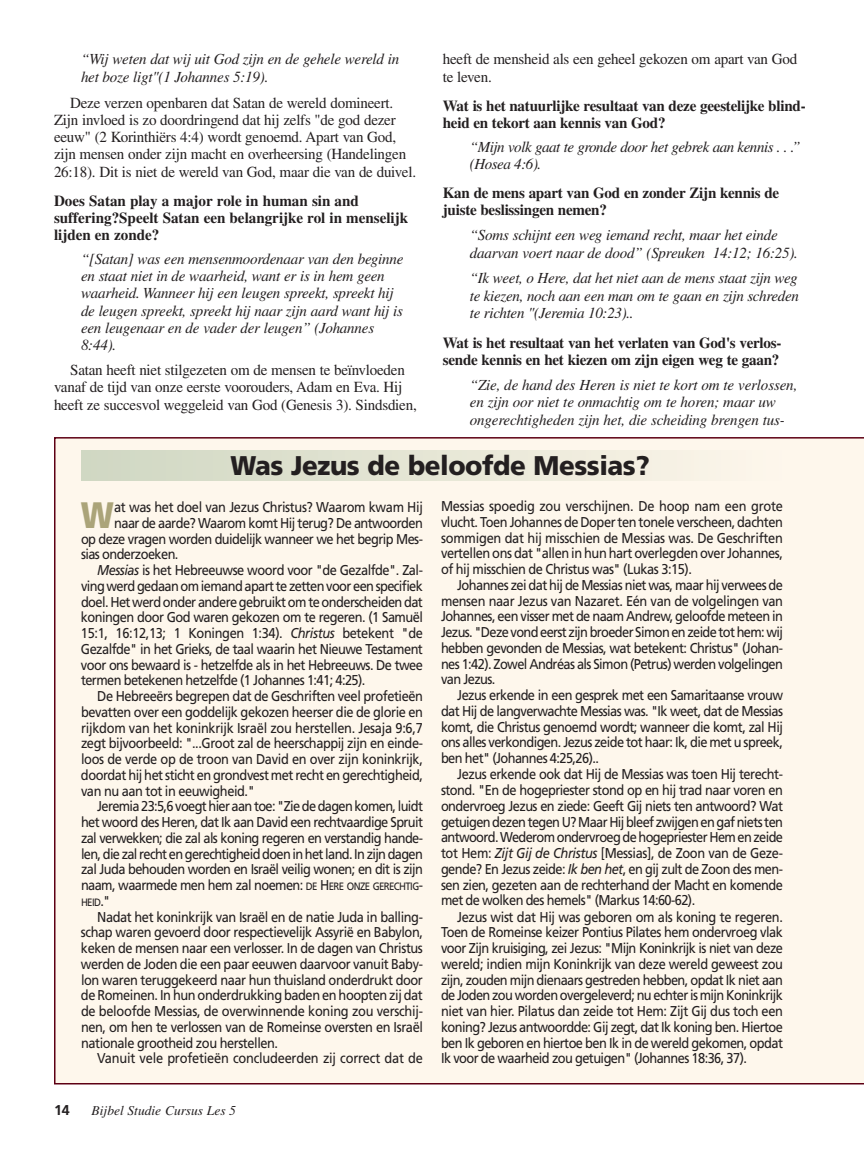
<style>
.page{position:relative;width:864px;height:1161px;background:#fff}
.page>*{position:absolute;margin:0;border:0;box-sizing:border-box;transform-origin:0 0}
.t1{font:900 36.75px "Frutiger";color:#aba479;scale:.9 1}
.t2{font:900 27px "Frutiger";letter-spacing:-.02em;color:#231f20;scale:.96 1}
.t3{font:italic 15.3px/17.2px "Times";letter-spacing:-.015em;color:#231f20}
.t4{font:15.3px/17.2px "Times";letter-spacing:-.015em;color:#231f20}
.t5{font:700 15.3px/17.2px "Times";letter-spacing:-.015em;color:#231f20}
.t6{font:14.25px/15.8px "Frutiger";letter-spacing:-.045em;color:#231f20;text-align:justify;scale:.9 1}
.t7{font:14.25px "Frutiger";letter-spacing:-.02em;color:#231f20;scale:.9 1}
.t8{font:14.25px "Frutiger";letter-spacing:-.025em;color:#231f20;scale:.9 1}
.t9{font:14.25px "Frutiger";letter-spacing:-.015em;color:#231f20;scale:.9 1}
.t10{font:700 14.25px "Frutiger";color:#231f20}
.t11{font:italic 13.5px "Times";color:#231f20}
.t12{font:10.65px "Frutiger";color:#231f20;scale:.9 1}
.s1{font-style:italic}
.s2{font-size:10.65px}
.s3{font-size:14.25px}
</style>
<div class="page">
<div style="left:54px;top:437px;width:810px;height:647px;background:#fef7ec"></div>
<div style="left:81px;top:450px;width:702px;height:30px;background:linear-gradient(to right,#cfd7c2,#fdf6ea)"></div>
<p class="t4" style="left:443px;top:52px;width:356px">heeft de mensheid als een geheel gekozen om apart van God te leven.</p>
<p class="t5" style="left:443px;top:99px;width:364px">Wat is het natuurlijke resultaat van deze geestelijke blind&shy;heid en tekort aan kennis van God?</p>
<p class="t3" style="left:470px;top:140px;width:332px">“Mijn volk gaat te gronde door het gebrek aan kennis . . .” (Hosea 4:6).</p>
<p class="t5" style="left:443px;top:186px;width:338px">Kan de mens apart van God en zonder Zijn kennis de juiste beslissingen nemen?</p>
<p class="t3" style="left:470px;top:228px;width:330px">“Soms schijnt een weg iemand recht, maar het einde daarvan voert naar de dood” (Spreuken 14:12; 16:25).</p>
<p class="t3" style="left:470px;top:271px;width:331px;text-align:justify">“Ik weet, o Here, dat het niet aan de mens staat zijn weg te kiezen, noch aan een man om te gaan en zijn schreden te richten "(Jeremia 10:23)..</p>
<p class="t5" style="left:443px;top:336px;width:340px">Wat is het resultaat van het verlaten van God's verlos&shy;sende kennis en het kiezen om zijn eigen weg te gaan?</p>
<p class="t3" style="left:470px;top:378px;width:329px">“Zie, de hand des Heren is niet te kort om te verlossen, en zijn oor niet te onmachtig om te horen; maar uw ongerechtigheden zijn het, die scheiding brengen tus-</p>
<h2 class="t2" style="left:171px;top:455px;width:458px">Was Jesus the Promised Messiah?</h2>
<p class="t3" style="left:81px;top:52px;width:320px">“Wij weten dat wij uit God zijn en de gehele wereld in het boze ligt"(1 Johannes 5:19).</p>
<p class="t4" style="left:54px;top:95px;width:364px;text-indent:16px">Deze verzen openbaren dat Satan de wereld domineert.<br>Zijn invloed is zo doordringend dat hij zelfs "de god dezer eeuw" (2 Korinthiërs 4:4) wordt genoemd. Apart van God, zijn mensen onder zijn macht en overheersing (Handelingen 26:18). Dit is niet de wereld van God, maar die van de duivel.</p>
<p class="t5" style="left:54px;top:194px;width:356px">Does Satan play a major role in human sin and suffering?Speelt Satan een belangrijke rol in menselijk lijden en zonde?</p>
<p class="t3" style="left:81px;top:252px;width:324px">“[Satan] was een mensenmoordenaar van den beginne en staat niet in de waarheid, want er is in hem geen waarheid. Wanneer hij een leugen spreekt, spreekt hij de leugen spreekt, spreekt hij naar zijn aard want hij is een leugenaar en de vader der leugen” (Johannes 8:44).</p>
<p class="t4" style="left:54px;top:363px;width:364px;text-indent:16px">Satan heeft niet stilgezeten om de mensen te beïnvloeden vanaf de tijd van onze eerste voorouders, Adam en Eva. Hij heeft ze succesvol weggeleid van God (Genesis 3). Sindsdien,</p>
<h2 class="t2" style="left:231px;top:455px;width:438px">Was Jezus de beloofde Messias?</h2>
<h1 class="t1" style="left:81px;top:500px;width:38px">W</h1>
<p class="t6" style="left:114px;top:500px;width:345px">at was het doel van Jezus Christus? Waarom kwam Hij</p>
<p class="t6" style="left:114px;top:516px;width:345px">naar de aarde? Waarom komt Hij terug? De antwoorden</p>
<p class="t6" style="left:81px;top:532px;width:381px">op deze vragen worden duidelijk wanneer we het begrip Mes-</p>
<p class="t6" style="left:81px;top:548px;width:110px">sias onderzoeken.</p>
<p class="t6" style="left:97px;top:563px;width:363px"><span class="s1">Messias</span> is het Hebreeuwse woord voor "de Gezalfde". Zal-</p>
<p class="t6" style="left:81px;top:579px;width:381px">ving werd gedaan om iemand apart te zetten voor een specifiek</p>
<p class="t6" style="left:81px;top:595px;width:381px">doel. Het werd onder andere gebruikt om te onderscheiden dat</p>
<p class="t6" style="left:81px;top:611px;width:381px">koningen door God waren gekozen om te regeren. (1 Samuël</p>
<p class="t6" style="left:81px;top:626px;width:381px">15:1, 16:12,13; 1 Koningen 1:34). <span class="s1">Christus</span> betekent "de</p>
<p class="t6" style="left:81px;top:642px;width:381px">Gezalfde" in het Grieks, de taal waarin het Nieuwe Testament</p>
<p class="t6" style="left:81px;top:658px;width:381px">voor ons bewaard is - hetzelfde als in het Hebreeuws. De twee</p>
<p class="t6" style="left:81px;top:674px;width:318px">termen betekenen hetzelfde (1 Johannes 1:41; 4:25).</p>
<p class="t6" style="left:97px;top:689px;width:363px">De Hebreeërs begrepen dat de Geschriften veel profetieën</p>
<p class="t6" style="left:81px;top:705px;width:381px">bevatten over een goddelijk gekozen heerser die de glorie en</p>
<p class="t7" style="left:81px;top:722px;width:381px">rijkdom van het koninkrijk Israël zou herstellen. Jesaja 9:6,7</p>
<p class="t6" style="left:81px;top:737px;width:381px">zegt bijvoorbeeld: "...Groot zal de heerschappij zijn en einde-</p>
<p class="t8" style="left:81px;top:753px;width:381px">loos de verde op de troon van David en over zijn koninkrijk,</p>
<p class="t6" style="left:81px;top:768px;width:381px">doordat hij het sticht en grondvest met recht en gerechtigheid,</p>
<p class="t6" style="left:81px;top:784px;width:195px">van nu aan tot in eeuwigheid."</p>
<p class="t6" style="left:97px;top:800px;width:363px">Jeremia 23:5,6 voegt hier aan toe: "Zie de dagen komen, luidt</p>
<p class="t6" style="left:81px;top:815px;width:381px">het woord des Heren, dat Ik aan David een rechtvaardige Spruit</p>
<p class="t6" style="left:81px;top:831px;width:381px">zal verwekken; die zal als koning regeren en verstandig hande-</p>
<p class="t6" style="left:81px;top:847px;width:381px">len, die zal recht en gerechtigheid doen in het land. In zijn dagen</p>
<p class="t6" style="left:81px;top:863px;width:381px">zal Juda behouden worden en Israël veilig wonen; en dit is zijn</p>
<p class="t6" style="left:81px;top:878px;width:381px">naam, waarmede men hem zal noemen: <span class="s2">DE</span> H<span class="s2">ERE ONZE GERECHTIG</span>-</p>
<p class="t12" style="left:81px;top:898px;width:34px">HEID<span class="s3">."</span></p>
<p class="t6" style="left:81px;top:910px;width:381px;text-indent:16px">Nadat het koninkrijk van Israël en de natie Juda in balling&shy;schap waren gevoerd door respectievelijk Assyrië en Babylon, keken de mensen naar een verlosser. In de dagen van Christus werden de Joden die een paar eeuwen daarvoor vanuit Baby&shy;lon waren teruggekeerd naar hun thuisland onderdrukt door de Romeinen. In hun onderdrukking baden en hoopten zij dat de beloofde Messias, de overwinnende koning zou verschij&shy;nen, om hen te verlossen van de Romeinse oversten en Israël nationale grootheid zou herstellen.</p>
<p class="t9" style="left:97px;top:1053px;width:363px">Vanuit vele profetieën concludeerden zij correct dat de</p>
<p class="t10" style="left:54px;top:1104px;width:17px">14</p>
<p class="t11" style="left:92px;top:1106px;width:146px">Bijbel Studie Cursus Les 5</p>
<p class="t6" style="left:441px;top:499px;width:382px">Messias spoedig zou verschijnen. De hoop nam een grote vlucht. Toen Johannes de Doper ten tonele verscheen, dachten sommigen dat hij misschien de Messias was. De Geschriften vertellen ons dat "allen in hun hart overlegden over Johannes, of hij misschien de Christus was" (Lukas 3:15).</p>
<p class="t6" style="left:441px;top:578px;width:381px;text-indent:16px">Johannes zei dat hij de Messias niet was, maar hij verwees de mensen naar Jezus van Nazaret. Eén van de volgelingen van Johannes, een visser met de naam Andrew, geloofde meteen in Jezus. "Deze vond eerst zijn broeder Simon en zeide tot hem: wij hebben gevonden de Messias, wat betekent: Christus" (Johan&shy;nes 1:42). Zowel Andréas als Simon (Petrus) werden volgelingen van Jezus.</p>
<p class="t6" style="left:441px;top:688px;width:382px;text-indent:16px">Jezus erkende in een gesprek met een Samaritaanse vrouw dat Hij de langverwachte Messias was. "Ik weet, dat de Messias komt, die Christus genoemd wordt; wanneer die komt, zal Hij ons alles verkondigen. Jezus zeide tot haar: Ik, die met u spreek, ben het" (Johannes 4:25,26)..</p>
<p class="t6" style="left:441px;top:768px;width:381px;text-indent:16px">Jezus erkende ook dat Hij de Messias was toen Hij terecht&shy;stond. "En de hogepriester stond op en hij trad naar voren en ondervroeg Jezus en ziede: Geeft Gij niets ten antwoord? Wat getuigen dezen tegen U? Maar Hij bleef zwijgen en gaf niets ten antwoord. Wederom ondervroeg de hogepriester Hem en zeide tot Hem: <span class="s1">Zijt Gij de Christus</span> [Messias], de Zoon van de Geze&shy;gende? En Jezus zeide: <span class="s1">Ik ben het</span>, en gij zult de Zoon des men&shy;sen zien, gezeten aan de rechterhand der Macht en komende met de wolken des hemels" (Markus 14:60-62).</p>
<p class="t6" style="left:441px;top:910px;width:381px;text-indent:16px">Jezus wist dat Hij was geboren om als koning te regeren.<br>Toen de Romeinse keizer Pontius Pilates hem ondervroeg vlak voor Zijn kruisiging, zei Jezus: "Mijn Koninkrijk is niet van deze wereld; indien mijn Koninkrijk van deze wereld geweest zou zijn, zouden mijn dienaars gestreden hebben, opdat Ik niet aan de Joden zou worden overgeleverd; nu echter is mijn Koninkrijk niet van hier. Pilatus dan zeide tot Hem: Zijt Gij dus toch een koning? Jezus antwoordde: Gij zegt, dat Ik koning ben. Hiertoe ben Ik geboren en hiertoe ben Ik in de wereld gekomen, opdat Ik voor de waarheid zou getuigen" (Johannes 18:36, 37).</p>
</div>
